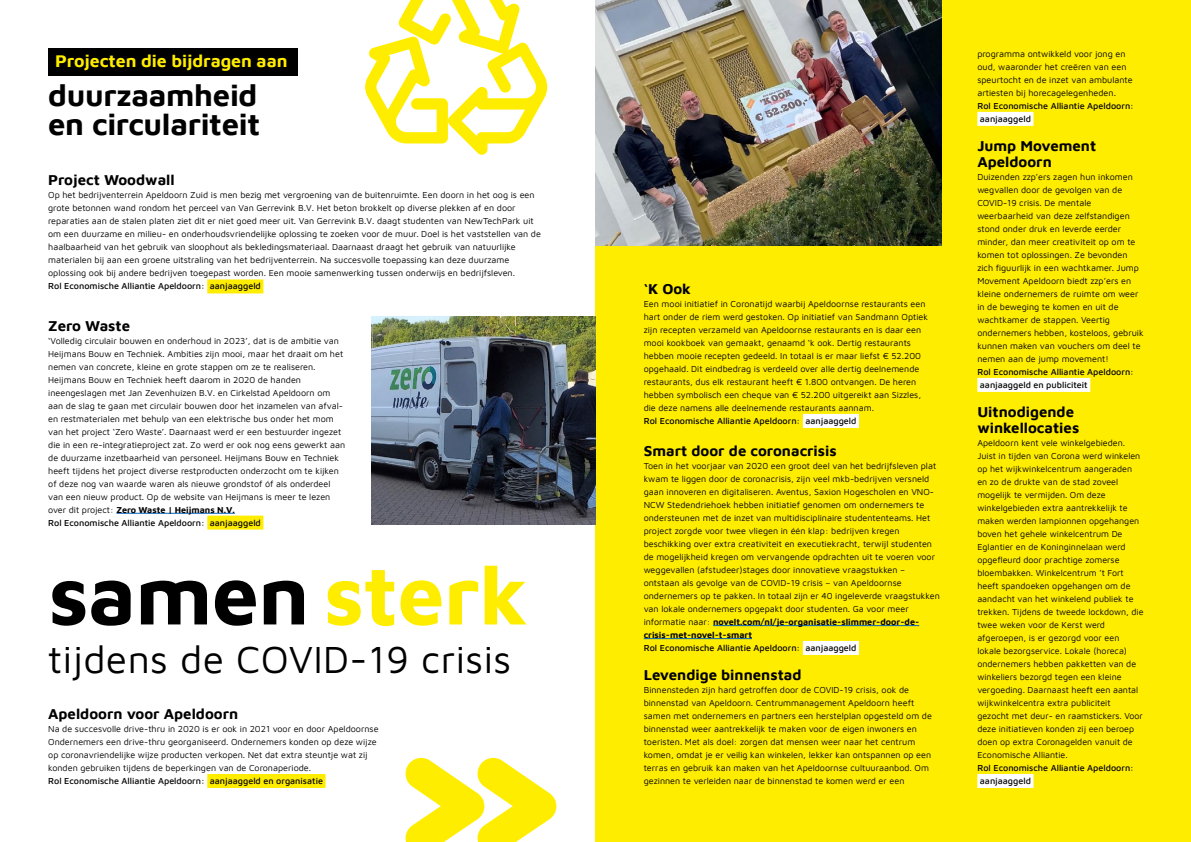
<style>
.page{position:relative;width:1191px;height:842px;background:#fff}
.page>*{position:absolute;margin:0;border:0;box-sizing:border-box;transform-origin:0 0}
.t1{font:700 84.3px "Maven Pro";letter-spacing:-.01em;color:#000}
.t2{font:39px "Maven Pro";letter-spacing:.01em;color:#000}
.t3{font:700 31px/29px "Maven Pro";letter-spacing:-.01em;color:#000}
.t4{font:700 17.7px "Maven Pro";letter-spacing:-.005em;color:#ffed00}
.t5{font:700 15px/16px "Maven Pro";color:#000}
.t6{font:9px/13px "Maven Pro";color:#000}
.t7{font:500 9px/13px "Maven Pro";color:#000}
.s1{font-weight:700}
.s2{font-weight:500}
.s3{color:#ffed00}
</style>
<div class="page">
<div style="left:595px;top:0;width:596px;height:842px;background:#ffed00"></div>
<div style="left:48px;top:48px;width:250px;height:28px;background:#000"></div>
<div style="left:207px;top:279px;width:56px;height:14px;background:#ffed00"></div>
<div style="left:207px;top:774px;width:118px;height:14px;background:#ffed00"></div>
<div style="left:803px;top:414px;width:56px;height:14px;background:#fff"></div>
<hr style="left:713px;top:625px;width:206px;height:1px;background:#0563c1">
<hr style="left:643px;top:638px;width:109px;height:1px;background:#0563c1">
<div style="left:803px;top:641px;width:56px;height:14px;background:#fff"></div>
<hr style="left:116px;top:513px;width:119px;height:1px;background:#0563c1">
<div style="left:207px;top:516px;width:56px;height:14px;background:#ffed00"></div>
<div style="left:977px;top:112px;width:56px;height:14px;background:#fff"></div>
<div style="left:977px;top:378px;width:113px;height:14px;background:#fff"></div>
<div style="left:977px;top:774px;width:56px;height:14px;background:#fff"></div>
<img style="left:595px;top:0;width:346px;height:246px">
<img style="left:371px;top:316px;width:224px;height:209px">
<svg style="left:365px;top:0;width:183px;height:155px"></svg>
<svg style="left:405px;top:757px;width:151px;height:85px"></svg>
<h3 class="t4" style="left:55px;top:48px;width:234px">Projecten die bijdragen aan</h3>
<h3 class="t3" style="left:48px;top:79px;width:213px">duurzaamheid en circulariteit</h3>
<h3 class="t5" style="left:48px;top:171px;width:128px">Project Woodwall</h3>
<p class="t6" style="left:48px;top:188px;width:494px">Op het bedrijventerrein Apeldoorn Zuid is men bezig met vergroening van de buitenruimte. Een doorn in het oog is een grote betonnen wand rondom het perceel van Van Gerrevink B.V. Het beton brokkelt op diverse plekken af en door reparaties aan de stalen platen ziet dit er niet goed meer uit. Van Gerrevink B.V. daagt studenten van NewTechPark uit om een duurzame en milieu- en onderhoudsvriendelijke oplossing te zoeken voor de muur. Doel is het vaststellen van de haalbaarheid van het gebruik van sloophout als bekledingsmateriaal. Daarnaast draagt het gebruik van natuurlijke materialen bij aan een groene uitstraling van het bedrijventerrein. Na succesvolle toepassing kan deze duurzame oplossing ook bij andere bedrijven toegepast worden. Een mooie samenwerking tussen onderwijs en bedrijfsleven.</p>
<p class="t7" style="left:48px;top:279px;width:214px">Rol Economische Alliantie Apeldoorn: aanjaaggeld</p>
<h3 class="t5" style="left:48px;top:316px;width:83px">Zero Waste</h3>
<p class="t6" style="left:48px;top:333px;width:298px">‘Volledig circulair bouwen en onderhoud in 2023’, dat is de ambitie van Heijmans Bouw en Techniek. Ambities zijn mooi, maar het draait om het nemen van concrete, kleine en grote stappen om ze te realiseren.<br>Heijmans Bouw en Techniek heeft daarom in 2020 de handen ineengeslagen met Jan Zevenhuizen B.V. en Cirkelstad Apeldoorn om aan de slag te gaan met circulair bouwen door het inzamelen van afval&shy;en restmaterialen met behulp van een elektrische bus onder het mom van het project ‘Zero Waste’. Daarnaast werd er een bestuurder ingezet die in een re-integratieproject zat. Zo werd er ook nog eens gewerkt aan de duurzame inzetbaarheid van personeel. Heijmans Bouw en Techniek heeft tijdens het project diverse restproducten onderzocht om te kijken of deze nog van waarde waren als nieuwe grondstof óf als onderdeel van een nieuw product. Op de website van Heijmans is meer te lezen over dit project: <span class="s1">Zero Waste | Heijmans N.V.<br></span><span class="s2">Rol Economische Alliantie Apeldoorn: aanjaaggeld</span></p>
<h1 class="t1" style="left:48px;top:536px;width:482px">samen <span class="s3">sterk</span></h1>
<h2 class="t2" style="left:48px;top:633px;width:464px">tijdens de COVID-19 crisis</h2>
<h3 class="t5" style="left:48px;top:705px;width:192px">Apeldoorn voor Apeldoorn</h3>
<p class="t6" style="left:48px;top:722px;width:332px">Na de succesvolle drive-thru in 2020 is er ook in 2021 voor en door Apeldoornse Ondernemers een drive-thru georganiseerd. Ondernemers konden op deze wijze op coronavriendelijke wijze producten verkopen. Net dat extra steuntje wat zij konden gebruiken tijdens de beperkingen van de Coronaperiode.</p>
<p class="t7" style="left:48px;top:774px;width:276px">Rol Economische Alliantie Apeldoorn: aanjaaggeld en organisatie</p>
<h3 class="t5" style="left:643px;top:280px;width:49px">‘K Ook</h3>
<p class="t6" style="left:643px;top:297px;width:286px">Een mooi initiatief in Coronatijd waarbij Apeldoornse restaurants een hart onder de riem werd gestoken. Op initiatief van Sandmann Optiek zijn recepten verzameld van Apeldoornse restaurants en is daar een mooi kookboek van gemaakt, genaamd ‘k ook. Dertig restaurants hebben mooie recepten gedeeld. In totaal is er maar liefst € 52.200 opgehaald. Dit eindbedrag is verdeeld over alle dertig deelnemende restaurants, dus elk restaurant heeft € 1.800 ontvangen. De heren hebben symbolisch een cheque van € 52.200 uitgereikt aan Sizzles, die deze namens alle deelnemende restaurants aannam.</p>
<p class="t7" style="left:643px;top:414px;width:214px">Rol Economische Alliantie Apeldoorn: aanjaaggeld</p>
<h3 class="t5" style="left:643px;top:442px;width:194px">Smart door de coronacrisis</h3>
<p class="t6" style="left:643px;top:459px;width:297px">Toen in het voorjaar van 2020 een groot deel van het bedrijfsleven plat kwam te liggen door de coronacrisis, zijn veel mkb-bedrijven versneld gaan innoveren en digitaliseren. Aventus, Saxion Hogescholen en VNO-NCW Stedendriehoek hebben initiatief genomen om ondernemers te ondersteunen met de inzet van multidisciplinaire studententeams. Het project zorgde voor twee vliegen in één klap: bedrijven kregen beschikking over extra creativiteit en executiekracht, terwijl studenten de mogelijkheid kregen om vervangende opdrachten uit te voeren voor weggevallen (afstudeer)stages door innovatieve vraagstukken – ontstaan als gevolge van de COVID-19 crisis – van Apeldoornse ondernemers op te pakken. In totaal zijn er 40 ingeleverde vraagstukken van lokale ondernemers opgepakt door studenten. Ga voor meer informatie naar: <span class="s1">novelt.com/nl/je-organisatie-slimmer-door-de&shy;crisis-met-novel-t-smart</span></p>
<p class="t7" style="left:643px;top:641px;width:214px">Rol Economische Alliantie Apeldoorn: aanjaaggeld</p>
<h3 class="t5" style="left:643px;top:666px;width:159px">Levendige binnenstad</h3>
<p class="t6" style="left:643px;top:683px;width:290px">Binnensteden zijn hard getroffen door de COVID-19 crisis, ook de binnenstad van Apeldoorn. Centrummanagement Apeldoorn heeft samen met ondernemers en partners een herstelplan opgesteld om de binnenstad weer aantrekkelijk te maken voor de eigen inwoners en toeristen. Met als doel: zorgen dat mensen weer naar het centrum komen, omdat je er veilig kan winkelen, lekker kan ontspannen op een terras en gebruik kan maken van het Apeldoornse cultuuraanbod. Om gezinnen te verleiden naar de binnenstad te komen werd er een</p>
<p class="t6" style="left:977px;top:47px;width:157px">programma ontwikkeld voor jong en oud, waaronder het creëren van een speurtocht en de inzet van ambulante artiesten bij horecagelegenheden.</p>
<p class="t7" style="left:977px;top:99px;width:158px">Rol Economische Alliantie Apeldoorn: aanjaaggeld</p>
<h3 class="t5" style="left:977px;top:137px;width:120px">Jump Movement<br>Apeldoorn</h3>
<p class="t6" style="left:977px;top:170px;width:168px">Duizenden zzp’ers zagen hun inkomen wegvallen door de gevolgen van de COVID-19 crisis. De mentale weerbaarheid van deze zelfstandigen stond onder druk en leverde eerder minder, dan meer creativiteit op om te komen tot oplossingen. Ze bevonden zich figuurlijk in een wachtkamer. Jump Movement Apeldoorn biedt zzp’ers en kleine ondernemers de ruimte om weer in de beweging te komen en uit de wachtkamer de stappen. Veertig ondernemers hebben, kosteloos, gebruik kunnen maken van vouchers om deel te nemen aan de jump movement!</p>
<p class="t7" style="left:977px;top:365px;width:158px">Rol Economische Alliantie Apeldoorn: aanjaaggeld en publiciteit</p>
<h3 class="t5" style="left:977px;top:403px;width:103px">Uitnodigende winkellocaties</h3>
<p class="t6" style="left:977px;top:436px;width:168px">Apeldoorn kent vele winkelgebieden.<br>Juist in tijden van Corona werd winkelen op het wijkwinkelcentrum aangeraden en zo de drukte van de stad zoveel mogelijk te vermijden. Om deze winkelgebieden extra aantrekkelijk te maken werden lampionnen opgehangen boven het gehele winkelcentrum De Eglantier en de Koninginnelaan werd opgefleurd door prachtige zomerse bloembakken. Winkelcentrum ’t Fort heeft spandoeken opgehangen om de aandacht van het winkelend publiek te trekken. Tijdens de tweede lockdown, die twee weken voor de Kerst werd afgeroepen, is er gezorgd voor een lokale bezorgservice. Lokale (horeca) ondernemers hebben pakketten van de winkeliers bezorgd tegen een kleine vergoeding. Daarnaast heeft een aantal wijkwinkelcentra extra publiciteit gezocht met deur- en raamstickers. Voor deze initiatieven konden zij een beroep doen op extra Coronagelden vanuit de Economische Alliantie.</p>
<p class="t7" style="left:977px;top:761px;width:158px">Rol Economische Alliantie Apeldoorn: aanjaaggeld</p>
</div>
